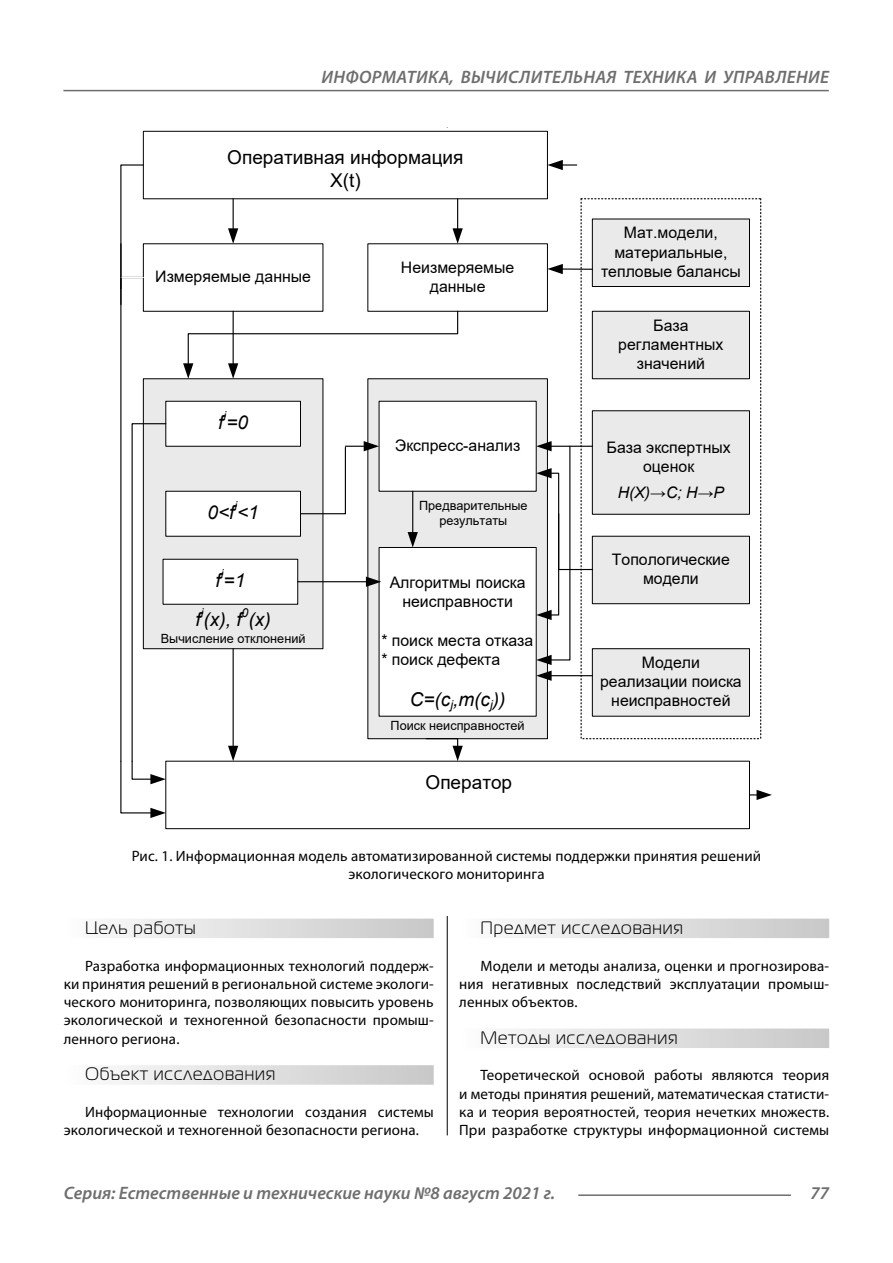
<style>
.page{position:relative;width:893px;height:1263px;background:#fff}
.page>*{position:absolute;margin:0;border:0;box-sizing:border-box;transform-origin:0 0}
.t1{font:19.05px/22.8px "Arial";color:#000;text-align:center}
.t2{font:italic 19.05px "Arial";color:#000}
.t3{font:italic 600 18px "Myriad Pro";color:#6e6e6e}
.Subheader{font:18px "Magistral C";letter-spacing:.05em;color:#000}
.t4{font:15.9px/19px "Arial";color:#000;text-align:center}
.t5{font:italic 15.9px "Arial";color:#000}
.Normal{font:15px/18.3px "Myriad Pro";letter-spacing:.01em;color:#000;text-align:justify}
.podpis{font:15px/18.3px "Myriad Pro";letter-spacing:.01em;color:#000;text-align:center}
.t6{font:12.75px/15.3px "Arial";color:#000;text-align:center}
.t7{font:italic 12.45px "Arial";color:#000}
</style>
<div class="page">
<hr style="left:447px;top:128px;width:1px;height:1007px;background:#000">
<div style="left:64px;top:918px;width:370px;height:20px;background:linear-gradient(to right,#fcfcfc,#c8c8c8)"></div>
<div style="left:64px;top:1065px;width:370px;height:20px;background:linear-gradient(to right,#fcfcfc,#c8c8c8)"></div>
<div style="left:459px;top:918px;width:370px;height:20px;background:linear-gradient(to right,#fcfcfc,#c8c8c8)"></div>
<div style="left:459px;top:1028px;width:370px;height:20px;background:linear-gradient(to right,#fcfcfc,#c8c8c8)"></div>
<div style="left:64px;top:128px;width:765px;height:787px;background:#fff"></div>
<div style="left:143px;top:131px;width:405px;height:68px;border:1px solid #000"></div>
<div style="left:143px;top:379px;width:180px;height:270px;background:#eaeaea"></div>
<div style="left:143px;top:379px;width:180px;height:270px;border:1px solid #000"></div>
<div style="left:368px;top:379px;width:179px;height:360px;background:#eaeaea"></div>
<div style="left:166px;top:401px;width:134px;height:45px;background:#fff"></div>
<div style="left:166px;top:491px;width:134px;height:45px;background:#fff"></div>
<div style="left:163px;top:559px;width:135px;height:45px;background:#fff"></div>
<div style="left:379px;top:401px;width:157px;height:90px;background:#fff"></div>
<div style="left:379px;top:547px;width:157px;height:169px;background:#fff"></div>
<hr style="left:412px;top:491px;width:1px;height:42px;background:#000">
<svg style="left:408px;top:532px;width:10px;height:15px"></svg>
<hr style="left:298px;top:581px;width:69px;height:1px;background:#000">
<svg style="left:366px;top:577px;width:15px;height:10px"></svg>
<svg style="left:183px;top:310px;width:276px;height:69px"></svg>
<svg style="left:299px;top:441px;width:80px;height:74px"></svg>
<hr style="left:233px;top:199px;width:1px;height:31px;background:#000">
<svg style="left:228px;top:228px;width:10px;height:16px"></svg>
<hr style="left:457px;top:199px;width:1px;height:31px;background:#000">
<svg style="left:452px;top:228px;width:11px;height:16px"></svg>
<div style="left:166px;top:761px;width:584px;height:68px;border:1px solid #000"></div>
<hr style="left:426px;top:738px;width:32px;height:1px;background:#000">
<svg style="left:452px;top:739px;width:11px;height:22px"></svg>
<hr style="left:233px;top:649px;width:1px;height:98px;background:#000">
<svg style="left:228px;top:746px;width:10px;height:15px"></svg>
<svg style="left:749px;top:790px;width:23px;height:10px"></svg>
<svg style="left:120px;top:164px;width:47px;height:654px"></svg>
<hr style="left:120px;top:244px;width:1px;height:60px;background:#000">
<svg style="left:536px;top:198px;width:225px;height:541px"></svg>
<svg style="left:547px;top:160px;width:30px;height:10px"></svg>
<hr style="left:578px;top:1194px;width:213px;height:2px;background:#6e6e6e">
<hr style="left:63px;top:90px;width:766px;height:1px;background:#6e6e6e">
<p class="t3" style="left:321px;top:66px;width:25px">Информатика</p>
<p class="t3" style="left:450px;top:66px;width:59px">, вычислител</p>
<p class="t3" style="left:573px;top:66px;width:23px">ьная</p>
<p class="t3" style="left:623px;top:66px;width:12px">техника</p>
<p class="t3" style="left:705px;top:66px;width:41px">и управление</p>
<p class="t1" style="left:227px;top:145px;width:238px">Оперативная информация<br>X(t)</p>
<p class="t4" style="left:155px;top:267px;width:157px">Измеряемые данные</p>
<p class="t7" style="left:224px;top:408px;width:4px">i</p>
<p class="t2" style="left:218px;top:410px;width:31px">f=0</p>
<p class="t7" style="left:234px;top:498px;width:4px">i</p>
<p class="t2" style="left:207px;top:500px;width:53px">0&lt;f&lt;1</p>
<p class="t4" style="left:401px;top:258px;width:115px">Неизмеряемые данные</p>
<p class="t4" style="left:395px;top:436px;width:127px">Экспресс-анализ</p>
<p class="t6" style="left:419px;top:498px;width:110px">Предварительные результаты</p>
<p class="t4" style="left:601px;top:223px;width:141px">Мат.модели, материальные, тепловые балансы</p>
<p class="t4" style="left:618px;top:315px;width:107px">База регламентных значений</p>
<p class="t4" style="left:607px;top:438px;width:126px">База экспертных оценок</p>
<p class="t5" style="left:618px;top:482px;width:108px">H(X)→C; H→P</p>
<p class="t4" style="left:612px;top:550px;width:120px">Топологические</p>
<p class="t7" style="left:221px;top:566px;width:4px">i</p>
<p class="t2" style="left:216px;top:568px;width:31px">f=1</p>
<p class="t7" style="left:201px;top:605px;width:4px">i</p>
<p class="t7" style="left:242px;top:605px;width:8px">0</p>
<p class="t6" style="left:161px;top:631px;width:146px">Вычисление отклонений</p>
<p class="t2" style="left:196px;top:607px;width:77px">f(x), f (x)</p>
<p class="t4" style="left:390px;top:573px;width:137px">Алгоритмы поиска</p>
<p class="t4" style="left:643px;top:569px;width:57px">модели</p>
<p class="t4" style="left:402px;top:592px;width:112px">неисправности</p>
<p class="t4" style="left:381px;top:630px;width:153px;text-align:left">* поиск места отказа * поиск дефекта</p>
<p class="t4" style="left:600px;top:653px;width:143px">Модели реализации поиска неисправностей</p>
<p class="t2" style="left:410px;top:687px;width:97px">C=(c<sub>j</sub>,m(c<sub>j</sub>))</p>
<p class="t6" style="left:391px;top:718px;width:136px">Поиск неисправностей</p>
<p class="t1" style="left:426px;top:771px;width:88px">Оператор</p>
<p class="podpis" style="left:132px;top:846px;width:631px">Рис. 1. Информационная модель автоматизированной системы поддержки принятия решений экологического мониторинга</p>
<p class="Subheader" style="left:85px;top:918px;width:112px">Цель работы</p>
<p class="Normal" style="left:64px;top:956px;width:371px;text-indent:21px">Разработка информационных технологий поддерж&shy;ки принятия решений в региональной системе экологи&shy;ческого мониторинга, позволяющих повысить уровень экологической и техногенной безопасности промыш&shy;ленного региона.</p>
<p class="Subheader" style="left:85px;top:1064px;width:192px">Объект исследования</p>
<p class="Normal" style="left:64px;top:1103px;width:371px;text-indent:21px">Информационные технологии создания системы экологической и техногенной безопасности региона.</p>
<p class="Subheader" style="left:480px;top:918px;width:204px">Предмет исследования</p>
<p class="Normal" style="left:459px;top:956px;width:371px;text-indent:21px">Модели и методы анализа, оценки и прогнозирова&shy;ния негативных последствий эксплуатации промыш&shy;ленных объектов.</p>
<p class="Subheader" style="left:480px;top:1028px;width:199px">Методы исследования</p>
<p class="Normal" style="left:459px;top:1066px;width:371px;text-indent:21px">Теоретической основой работы являются теория и методы принятия решений, математическая статисти&shy;ка и теория вероятностей, теория нечетких множеств.<br>При разработке структуры информационной системы</p>
<p class="t3" style="left:64px;top:1182px;width:493px">Серия: Естественные и технические науки №8 август 2021 г.</p>
<p class="t3" style="left:810px;top:1182px;width:20px">77</p>
</div>
